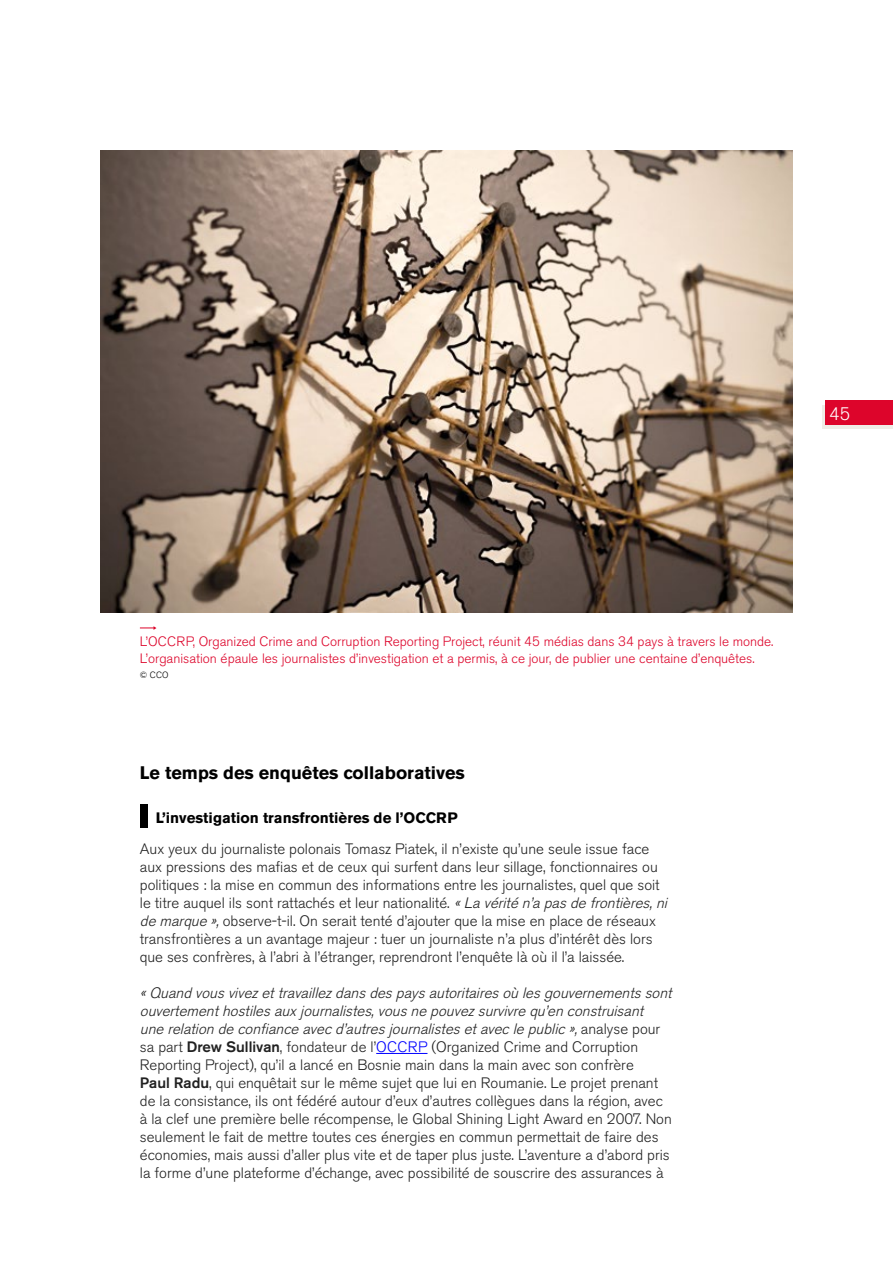
<style>
.page{position:relative;width:893px;height:1263px;background:#fff}
.page>*{position:absolute;margin:0;border:0;box-sizing:border-box;transform-origin:0 0}
.t1{font:700 18px "Akzidenz Grotesk BE";color:#000}
.t2{font:300 18px "Akzidenz Grotesk BE";color:#fff}
.t3{font:300 15px/18px "Akzidenz Grotesk BE";color:#212121}
.t4{font:700 15px "Akzidenz Grotesk BE";color:#000}
.t5{font:300 13.5px/16.5px "Akzidenz Grotesk BE";color:#dd052b}
.t6{font:300 9px "Akzidenz Grotesk BE";color:#000}
.s1{font-style:italic}
.s2{font-weight:500}
.s3{color:#00f}
</style>
<div class="page">
<div style="left:822px;top:405px;width:71px;height:24px;background:#f0ede7"></div>
<div style="left:826px;top:401px;width:67px;height:24px;background:#dd052b"></div>
<hr style="left:376px;top:1053px;width:51px;height:1px;background:#00f">
<div style="left:140px;top:804px;width:8px;height:24px;background:#000"></div>
<svg style="left:140px;top:626px;width:16px;height:4px"></svg>
<img style="left:101px;top:151px;width:691px;height:461px">
<p class="t2" style="left:829px;top:404px;width:22px">45</p>
<p class="t5" style="left:140px;top:634px;width:635px">L’OCCRP, Organized Crime and Corruption Reporting Project, réunit 45 médias dans 34 pays à travers le monde.<br>L’organisation épaule les journalistes d’investigation et a permis, à ce jour, de publier une centaine d’enquêtes.</p>
<p class="t6" style="left:140px;top:670px;width:30px">© CCO</p>
<p class="t1" style="left:140px;top:762px;width:327px">Le temps des enquêtes collaboratives</p>
<p class="t4" style="left:156px;top:809px;width:303px">L’investigation transfrontières de l’OCCRP</p>
<p class="t3" style="left:140px;top:840px;width:533px">Aux yeux du journaliste polonais Tomasz Piatek, il n’existe qu’une seule issue face aux pressions des mafias et de ceux qui surfent dans leur sillage, fonctionnaires ou politiques : la mise en commun des informations entre les journalistes, quel que soit le titre auquel ils sont rattachés et leur nationalité. <span class="s1">«La vérité n’a pasde frontières,ni de marque »,</span>observe-t-il. On serait tenté d’ajouter que la mise en place de réseaux transfrontières a un avantage majeur : tuer un journaliste n’a plus d’intérêt dès lors que ses confrères, à l’abri à l’étranger, reprendront l’enquête là où il l’a laissée.</p>
<p class="t3" style="left:140px;top:984px;width:537px"><span class="s1">« Quand vousvivezettravaillezdansdespaysautoritairesoù lesgouvernementssont ouvertementhostilesauxjournalistes,vousne pouvezsurvivre qu’en construisant une relation de confiance avecd’autresjournalistesetavecle public »,</span>a n a l y s e p o u r sa part <span class="s2">Drew Sullivan</span>, fondateur de l’<span class="s3">OCCRP</span> (Organized Crime and Corruption Reporting Project), qu’il a lancé en Bosnie main dans la main avec son confrère<br><span class="s2">Paul Radu</span>, qui enquêtait sur le même sujet que lui en Roumanie. Le projet prenant de la consistance, ils ont fédéré autour d’eux d’autres collègues dans la région, avec<br>à la clef une première belle récompense, le Global Shining Light Award en 2007. Non seulement le fait de mettre toutes ces énergies en commun permettait de faire des économies, mais aussi d’aller plus vite et de taper plus juste. L’aventure a d’abord pris la forme d’une plateforme d’échange, avec possibilité de souscrire des assurances à</p>
</div>
